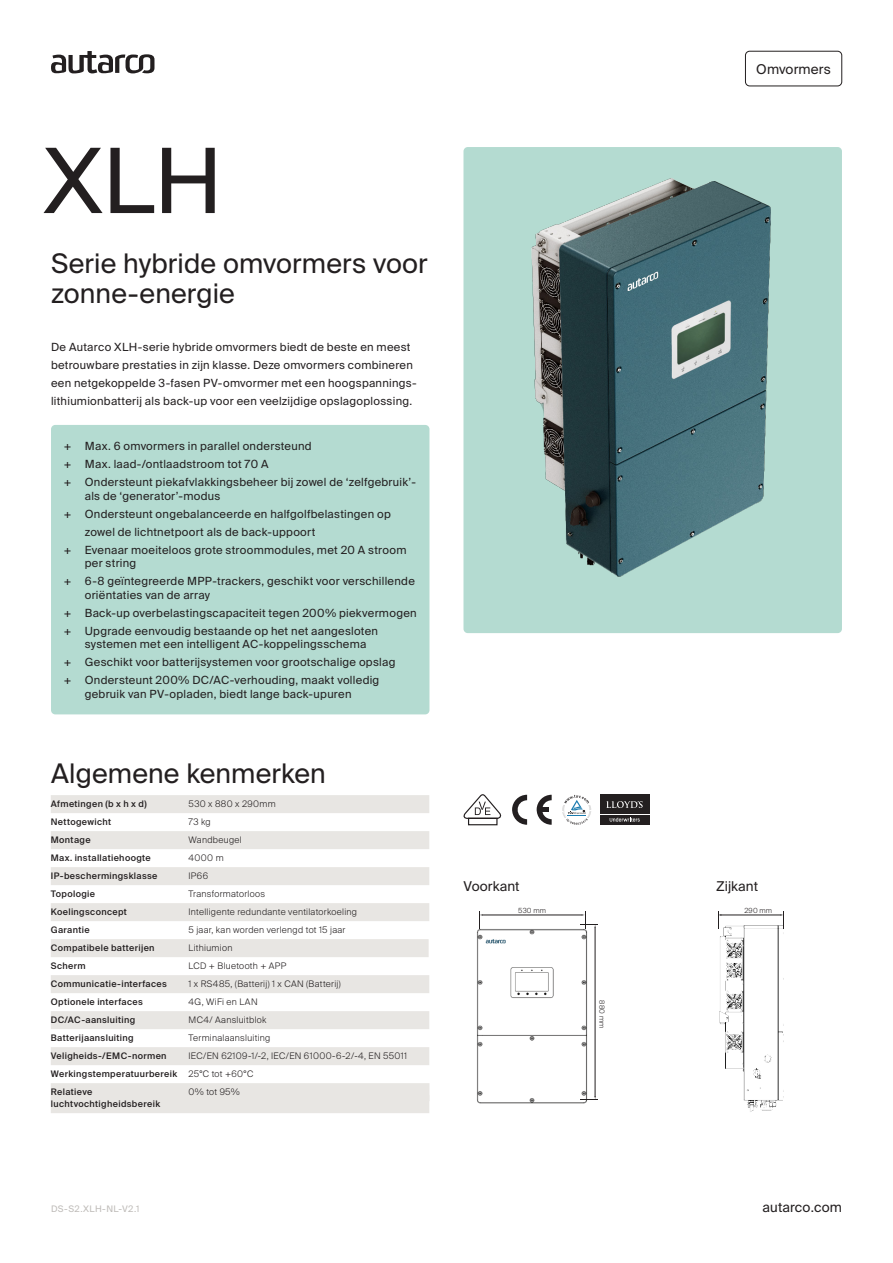
<style>
.page{position:relative;width:893px;height:1263px;background:#fff}
.page>*{position:absolute;margin:0;border:0;box-sizing:border-box;transform-origin:0 0}
.Header_01{font:90px "Suisse Intl";color:#231f20}
.Header_03{font:27px/30px "Suisse Intl";letter-spacing:.005em;color:#231f20}
.Paragraph_Style_01{font:13.5px "Suisse Intl";letter-spacing:.005em;color:#231f20}
.Tag_first_page{font:13.5px "Suisse Intl";letter-spacing:.01em;color:#231f20}
.Paragraph_Style_02{font:11.25px/13.5px "Suisse Intl";letter-spacing:.025em;color:#231f20}
.Table_Text__lines{font:500 9px/18px "Suisse Intl";letter-spacing:.04em;color:#231f20}
.Table_text___values_-_light{font:300 9px "Suisse Intl";letter-spacing:.035em;color:#231f20}
.Paragraph_Style_02-2{font:9px "Suisse Intl";letter-spacing:.04em;color:#bfbcb9}
.Techincal_drawing__light{font:300 7.05px "Suisse Intl";letter-spacing:.03em;color:#231f20}
</style>
<div class="page">
<div style="left:745px;top:51px;width:97px;height:35px;border:1px solid #231f20;border-radius:4px"></div>
<div style="left:51px;top:425px;width:378px;height:289px;background:#b4dbd1;border-radius:4px"></div>
<div style="left:463px;top:147px;width:379px;height:486px;background:#b4dbd1;border-radius:4px"></div>
<img style="left:463px;top:153px;width:308px;height:459px">
<div style="left:51px;top:795px;width:378px;height:18px;background:#e8e6e3"></div>
<div style="left:51px;top:831px;width:378px;height:18px;background:#e8e6e3"></div>
<div style="left:51px;top:867px;width:378px;height:18px;background:#e8e6e3"></div>
<div style="left:51px;top:903px;width:378px;height:18px;background:#e8e6e3"></div>
<div style="left:51px;top:939px;width:378px;height:18px;background:#e8e6e3"></div>
<div style="left:51px;top:975px;width:378px;height:18px;background:#e8e6e3"></div>
<div style="left:51px;top:1011px;width:378px;height:18px;background:#e8e6e3"></div>
<div style="left:51px;top:1047px;width:378px;height:18px;background:#e8e6e3"></div>
<div style="left:51px;top:1083px;width:378px;height:18px;background:#e8e6e3"></div>
<div style="left:51px;top:1095px;width:378px;height:18px;background:#e8e6e3"></div>
<svg style="left:51px;top:51px;width:104px;height:22px"></svg>
<svg style="left:512px;top:795px;width:15px;height:30px"></svg>
<svg style="left:536px;top:795px;width:16px;height:30px"></svg>
<div style="left:539px;top:807px;width:10px;height:5px;background:#231f20"></div>
<svg style="left:463px;top:794px;width:38px;height:32px"></svg>
<svg style="left:562px;top:795px;width:29px;height:30px"></svg>
<div style="left:600px;top:815px;width:49px;height:10px;background:#231f20"></div>
<svg style="left:610px;top:818px;width:30px;height:4px"></svg>
<div style="left:600px;top:795px;width:49px;height:19px;background:#231f20"></div>
<svg style="left:606px;top:801px;width:37px;height:7px"></svg>
<img style="left:477px;top:929px;width:111px;height:175px">
<svg style="left:580px;top:1096px;width:17px;height:4px"></svg>
<svg style="left:479px;top:911px;width:3px;height:18px"></svg>
<svg style="left:580px;top:911px;width:17px;height:18px"></svg>
<hr style="left:482px;top:915px;width:100px;height:1px;background:#231f20">
<hr style="left:595px;top:927px;width:1px;height:170px;background:#231f20">
<img style="left:719px;top:925px;width:65px;height:187px">
<svg style="left:780px;top:911px;width:4px;height:18px"></svg>
<svg style="left:718px;top:911px;width:3px;height:18px"></svg>
<hr style="left:720px;top:915px;width:61px;height:1px;background:#231f20">
<p class="Header_01" style="left:44px;top:129px;width:180px">XLH</p>
<p class="Header_03" style="left:51px;top:249px;width:378px">Serie hybride omvormers voor zonne-energie</p>
<p class="Paragraph_Style_02" style="left:51px;top:338px;width:367px;line-height:18px">De Autarco XLH-serie hybride omvormers biedt de beste en meest betrouwbare prestaties in zijn klasse. Deze omvormers combineren een netgekoppelde 3-fasen PV-omvormer met een hoogspannings&shy;lithiumionbatterij als back-up voor een veelzijdige opslagoplossing.</p>
<p class="Paragraph_Style_02" style="left:64px;top:440px;width:249px">+ Max. 6 omvormers in parallel ondersteund</p>
<p class="Paragraph_Style_02" style="left:64px;top:458px;width:206px">+ Max. laad-/ontlaadstroom tot 70 A</p>
<p class="Paragraph_Style_02" style="left:85px;top:476px;width:333px;text-indent:-21px">+ Ondersteunt piekafvlakkingsbeheer bij zowel de ‘zelfgebruik’- als de ‘generator’-modus</p>
<p class="Paragraph_Style_02" style="left:85px;top:505px;width:308px;line-height:18px;text-indent:-21px">+ Ondersteunt ongebalanceerde en halfgolfbelastingen op zowel de lichtnetpoort als de back-uppoort</p>
<p class="Paragraph_Style_02" style="left:85px;top:543px;width:323px;text-indent:-21px">+ Evenaar moeiteloos grote stroommodules, met 20 A stroom per string</p>
<p class="Paragraph_Style_02" style="left:85px;top:575px;width:332px;text-indent:-21px">+ 6-8 geïntegreerde MPP-trackers, geschikt voor verschillende oriëntaties van de array</p>
<p class="Paragraph_Style_02" style="left:64px;top:606px;width:354px">+ Back-up overbelastingscapaciteit tegen 200% piekvermogen</p>
<p class="Paragraph_Style_02" style="left:85px;top:624px;width:295px;text-indent:-21px">+ Upgrade eenvoudig bestaande op het net aangesloten systemen met een intelligent AC-koppelingsschema</p>
<p class="Paragraph_Style_02" style="left:64px;top:656px;width:333px">+ Geschikt voor batterijsystemen voor grootschalige opslag</p>
<p class="Paragraph_Style_02" style="left:85px;top:674px;width:296px;text-indent:-21px">+ Ondersteunt 200% DC/AC-verhouding, maakt volledig gebruik van PV-opladen, biedt lange back-upuren</p>
<p class="Header_03" style="left:51px;top:759px;width:276px">Algemene kenmerken</p>
<p class="Table_text___values_-_light" style="left:189px;top:799px;width:89px">530 x 880 x 290mm</p>
<p class="Table_text___values_-_light" style="left:189px;top:817px;width:24px">73 kg</p>
<p class="Table_text___values_-_light" style="left:189px;top:835px;width:55px">Wandbeugel</p>
<p class="Table_text___values_-_light" style="left:189px;top:853px;width:37px">4000 m</p>
<p class="Table_text___values_-_light" style="left:189px;top:871px;width:21px">IP66</p>
<p class="Table_text___values_-_light" style="left:189px;top:889px;width:78px">Transformatorloos</p>
<p class="Table_text___values_-_light" style="left:189px;top:907px;width:170px">Intelligente redundante ventilatorkoeling</p>
<p class="Table_text___values_-_light" style="left:189px;top:925px;width:158px">5 jaar, kan worden verlengd tot 15 jaar</p>
<p class="Table_text___values_-_light" style="left:189px;top:943px;width:45px">Lithiumion</p>
<p class="Table_text___values_-_light" style="left:189px;top:961px;width:99px">LCD + Bluetooth + APP</p>
<p class="Table_text___values_-_light" style="left:189px;top:979px;width:154px">1 x RS485, (Batterij) 1 x CAN (Batterij)</p>
<p class="Table_text___values_-_light" style="left:189px;top:997px;width:71px">4G, WiFi en LAN</p>
<p class="Table_text___values_-_light" style="left:189px;top:1015px;width:80px">MC4/ Aansluitblok</p>
<p class="Table_text___values_-_light" style="left:189px;top:1033px;width:83px">Terminalaansluiting</p>
<p class="Table_text___values_-_light" style="left:189px;top:1051px;width:220px">IEC/EN 62109-1/-2, IEC/EN 61000-6-2/-4, EN 55011</p>
<p class="Table_text___values_-_light" style="left:189px;top:1069px;width:66px">25°C tot +60°C</p>
<p class="Table_text___values_-_light" style="left:189px;top:1087px;width:53px">0% tot 95%</p>
<p class="Table_Text__lines" style="left:51px;top:795px;width:102px">Afmetingen (b x h x d)<br>Nettogewicht<br>Montage<br>Max. installatiehoogte</p>
<p class="Table_Text__lines" style="left:51px;top:867px;width:108px">IP-beschermingsklasse<br>Topologie</p>
<p class="Table_Text__lines" style="left:51px;top:903px;width:78px">Koelingsconcept<br>Garantie</p>
<p class="Table_Text__lines" style="left:51px;top:939px;width:105px">Compatibele batterijen<br>Scherm</p>
<p class="Table_Text__lines" style="left:51px;top:975px;width:128px">Communicatie-interfaces<br>Optionele interfaces<br>DC/AC-aansluiting<br>Batterijaansluiting<br>Veligheids-/EMC-normen<br>Werkingstemperatuurbereik</p>
<p class="Table_Text__lines" style="left:51px;top:1083px;width:43px">Relatieve</p>
<p class="Table_Text__lines" style="left:51px;top:1095px;width:111px">luchtvochtigheidsbereik</p>
<p class="Tag_first_page" style="left:756px;top:61px;width:76px">Omvormers</p>
<p class="Paragraph_Style_01" style="left:463px;top:878px;width:58px">Voorkant</p>
<p class="Paragraph_Style_01" style="left:716px;top:878px;width:43px">Zijkant</p>
<p class="Techincal_drawing__light" style="left:518px;top:906px;width:29px">530 mm</p>
<p class="Techincal_drawing__light" style="left:744px;top:906px;width:29px">290 mm</p>
<p class="Techincal_drawing__light" style="left:606px;top:1000px;width:30px;rotate:90deg">880 mm</p>
<p class="Paragraph_Style_02-2" style="left:51px;top:1203px;width:90px">DS-S2.XLH-NL-V2.1</p>
<p class="Paragraph_Style_01" style="left:763px;top:1199px;width:81px">autarco.com</p>
</div>
